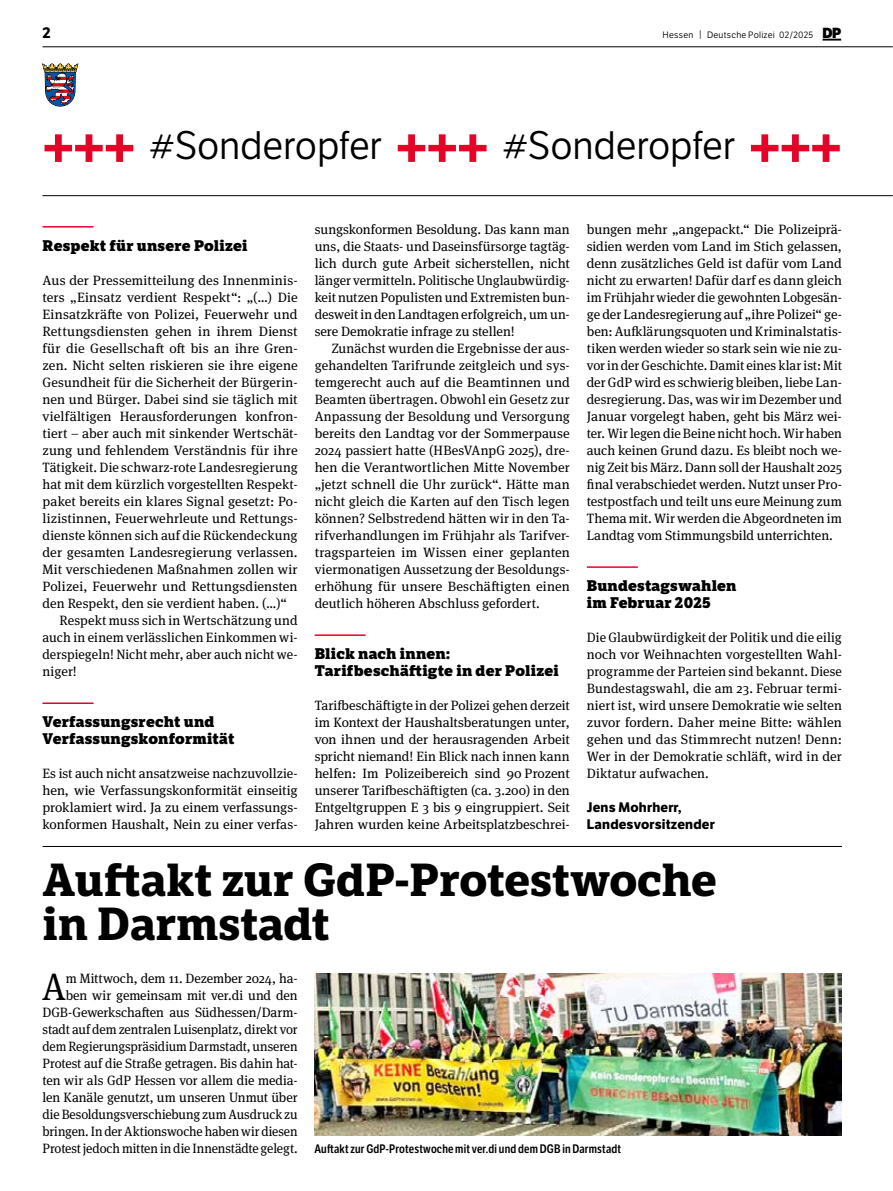
<style>
.page{position:relative;width:893px;height:1191px;background:#fff}
.page>*{position:absolute;margin:0;border:0;box-sizing:border-box;transform-origin:0 0}
.t1{font:700 45px/44.1px "LFT Etica Sheriff";letter-spacing:-.01em;color:#000}
.t2{font:38.7px "LFT Etica Bk";letter-spacing:-.005em;color:#000}
.t3{font:38.25px "Meta Serif Pro";color:#000}
.t4{font:800 15px/17px "LFT Etica Sheriff";letter-spacing:.015em;color:#000}
.t5{font:700 15px "LFT Etica";color:#000}
.t6{font:13.5px/17px "Meta Serif Pro";letter-spacing:.005em;color:#000;text-align:justify}
.t7{font:700 13.5px/17px "LFT Etica";letter-spacing:.015em;color:#000}
.t8{font:600 12px "LFT Etica Condensed";letter-spacing:.02em;color:#000}
.t9{font:9px "LFT Etica Bk";letter-spacing:.025em;color:#000}
.s1{font-size:9.3px}
.s2{font-family:"LFT Etica XB";font-size:14.25px}
.s3{font-family:"LFT Etica XB";font-size:52.65px;color:#e40428}
.s4{font-family:"Meta Serif Pro";font-weight:400;font-size:13.5px}
</style>
<div class="page">
<hr style="left:43px;top:195px;width:850px;height:1px;background:#000">
<hr style="left:43px;top:47px;width:850px;height:1px;background:#000">
<svg style="left:822px;top:39px;width:19px;height:2px"></svg>
<svg style="left:43px;top:64px;width:35px;height:42px"></svg>
<hr style="left:43px;top:226px;width:51px;height:1px;background:#e40428">
<hr style="left:43px;top:702px;width:51px;height:2px;background:#e40428">
<hr style="left:315px;top:634px;width:51px;height:2px;background:#e40428">
<hr style="left:587px;top:566px;width:51px;height:2px;background:#e40428">
<img style="left:315px;top:973px;width:527px;height:162px">
<hr style="left:43px;top:846px;width:799px;height:1px;background:#000">
<p class="t5" style="left:43px;top:23px;width:10px">2</p>
<p class="t9" style="left:663px;top:29px;width:180px">Hessen <span class="s1">|</span> Deutsche Polizei 02/2025 <span class="s2">DP</span></p>
<h2 class="t2" style="left:43px;top:123px;width:801px"><span class="s3">+++</span> #Sonderopfer <span class="s3">+++</span> #Sonderopfer <span class="s3">+++</span></h2>
<p class="t6" style="left:315px;top:220px;width:257px">sungskonformen Besoldung. Das kann man uns, die Staats- und Daseinsfürsorge tagtäg&shy;lich durch gute Arbeit sicherstellen, nicht länger vermitteln. Politische Unglaubwürdig&shy;keit nutzen Populisten und Extremisten bun&shy;desweit in den Landtagen erfolgreich, um un&shy;sere Demokratie infrage zu stellen!</p>
<p class="t6" style="left:315px;top:339px;width:257px;text-indent:17px">Zunächst wurden die Ergebnisse der aus&shy;gehandelten Tarifrunde zeitgleich und sys&shy;temgerecht auch auf die Beamtinnen und Beamten übertragen. Obwohl ein Gesetz zur Anpassung der Besoldung und Versorgung bereits den Landtag vor der Sommerpause 2024 passiert hatte (HBesVAnpG 2025), dre&shy;hen die Verantwortlichen Mitte November „jetzt schnell die Uhr zurück“. Hätte man nicht gleich die Karten auf den Tisch legen können? Selbstredend hätten wir in den Ta&shy;rifverhandlungen im Frühjahr als Tarifver&shy;tragsparteien im Wissen einer geplanten viermonatigen Aussetzung der Besoldungs&shy;erhöhung für unsere Beschäftigten einen deutlich höheren Abschluss gefordert.</p>
<p class="t4" style="left:315px;top:645px;width:246px">Blick nach innen:<br>Tarifbeschäftigte in der Polizei</p>
<p class="t6" style="left:315px;top:696px;width:257px">Tarifbeschäftigte in der Polizei gehen derzeit im Kontext der Haushaltsberatungen unter, von ihnen und der herausragenden Arbeit spricht niemand! Ein Blick nach innen kann helfen: Im Polizeibereich sind 90 Prozent unserer Tarifbeschäftigten (ca. 3.200) in den Entgeltgruppen E 3 bis 9 eingruppiert. Seit Jahren wurden keine Arbeitsplatzbeschrei-</p>
<p class="t6" style="left:587px;top:220px;width:257px">bungen mehr „angepackt.“ Die Polizeiprä&shy;sidien werden vom Land im Stich gelassen, denn zusätzliches Geld ist dafür vom Land nicht zu erwarten! Dafür darf es dann gleich im Frühjahr wieder die gewohnten Lobgesän&shy;ge der Landesregierung auf „ihre Polizei“ ge&shy;ben: Aufklärungsquoten und Kriminalstatis&shy;tiken werden wieder so stark sein wie nie zu&shy;vor in der Geschichte. Damit eines klar ist: Mit der GdP wird es schwierig bleiben, liebe Lan&shy;desregierung. Das, was wir im Dezember und Januar vorgelegt haben, geht bis März wei&shy;ter. Wir legen die Beine nicht hoch. Wir haben auch keinen Grund dazu. Es bleibt noch we&shy;nig Zeit bis März. Dann soll der Haushalt 2025 final verabschiedet werden. Nutzt unser Pro&shy;testpostfach und teilt uns eure Meinung zum Thema mit. Wir werden die Abgeordneten im Landtag vom Stimmungsbild unterrichten.</p>
<p class="t4" style="left:587px;top:577px;width:151px">Bundestagswahlen im Februar 2025</p>
<p class="t6" style="left:587px;top:628px;width:257px">Die Glaubwürdigkeit der Politik und die eilig noch vor Weihnachten vorgestellten Wahl&shy;programme der Parteien sind bekannt. Diese Bundestagswahl, die am 23. Februar termi&shy;niert ist, wird unsere Demokratie wie selten zuvor fordern. Daher meine Bitte: wählen gehen und das Stimmrecht nutzen! Denn:<br>Wer in der Demokratie schläft, wird in der Diktatur aufwachen.</p>
<p class="t7" style="left:587px;top:799px;width:129px">Jens Mohrherr,<br>Landesvorsitzender</p>
<h1 class="t1" style="left:43px;top:858px;width:676px">Auftakt zur GdP-Protestwoche in Darmstadt</h1>
<h3 class="t3" style="left:42px;top:958px;width:26px">A</h3>
<p class="t4" style="left:43px;top:237px;width:207px">Respekt für unsere Polizei</p>
<p class="t6" style="left:43px;top:271px;width:257px">Aus der Pressemitteilung des Innenminis-</p>
<p class="t6" style="left:43px;top:288px;width:257px">ters „Einsatz verdient Respekt“: „(…) Die</p>
<p class="t6" style="left:43px;top:305px;width:257px">Einsatzkräfte von Polizei, Feuerwehr und</p>
<p class="t6" style="left:43px;top:322px;width:257px">Rettungsdiensten gehen in ihrem Dienst</p>
<p class="t6" style="left:43px;top:339px;width:257px">für die Gesellschaft oft bis an ihre Gren-</p>
<p class="t6" style="left:43px;top:356px;width:257px">zen. Nicht selten riskieren sie ihre eigene</p>
<p class="t6" style="left:43px;top:373px;width:257px">Gesundheit für die Sicherheit der Bürgerin-</p>
<p class="t6" style="left:43px;top:390px;width:257px">nen und Bürger. Dabei sind sie täglich mit</p>
<p class="t6" style="left:43px;top:407px;width:257px">vielfältigen Herausforderungen konfron-</p>
<p class="t6" style="left:43px;top:424px;width:257px">tiert – aber auch mit sinkender Wertschät-</p>
<p class="t6" style="left:43px;top:441px;width:257px">zung und fehlendem Verständnis für ihre</p>
<p class="t6" style="left:43px;top:458px;width:257px">Tätigkeit. Die schwarz-rote Landesregierung</p>
<p class="t6" style="left:43px;top:475px;width:257px">hat mit dem kürzlich vorgestellten Respekt-</p>
<p class="t6" style="left:43px;top:492px;width:257px">paket bereits ein klares Signal gesetzt: Po-</p>
<p class="t6" style="left:43px;top:509px;width:257px">lizistinnen, Feuerwehrleute und Rettungs-</p>
<p class="t6" style="left:43px;top:526px;width:257px">dienste können sich auf die Rückendeckung</p>
<p class="t6" style="left:43px;top:543px;width:257px">der gesamten Landesregierung verlassen.</p>
<p class="t6" style="left:43px;top:560px;width:257px">Mit verschiedenen Maßnahmen zollen wir</p>
<p class="t6" style="left:43px;top:577px;width:257px">Polizei, Feuerwehr und Rettungsdiensten</p>
<p class="t6" style="left:43px;top:594px;width:246px">den Respekt, den sie verdient haben. (…)“</p>
<p class="t6" style="left:60px;top:611px;width:240px">Respekt muss sich in Wertschätzung und</p>
<p class="t6" style="left:43px;top:628px;width:257px">auch in einem verlässlichen Einkommen wi-</p>
<p class="t6" style="left:43px;top:645px;width:257px">derspiegeln! Nicht mehr, aber auch nicht we-</p>
<p class="t6" style="left:43px;top:662px;width:36px">niger!</p>
<p class="t4" style="left:43px;top:713px;width:193px">Verfassungsrecht und<br>Verfassungskonformität</p>
<p class="t6" style="left:43px;top:764px;width:257px">Es ist auch nicht ansatzweise nachzuvollzie&shy;hen, wie Verfassungskonformität einseitig proklamiert wird. Ja zu einem verfassungs&shy;konformen Haushalt, Nein zu einer verfas-</p>
<p class="t6" style="left:43px;top:968px;width:257px;text-align:right">m Mittwoch, dem 11. Dezember 2024, ha&shy;ben wir gemeinsam mit ver.di und den DGB-Gewerkschaften aus Südhessen/Darm&shy;stadt auf dem zentralen Luisenplatz, direkt vor dem Regierungspräsidium Darmstadt, unseren Protest auf die Straße getragen. Bis dahin hat&shy;ten wir als GdP Hessen vor allem die media&shy;len Kanäle genutzt, um unseren Unmut über die Besoldungsverschiebung zum Ausdruck zu bringen. In der Aktionswoche haben wir diesen</p>
<p class="t8" style="left:43px;top:1141px;width:580px"><span class="s4">Protest jedoch mitten in die Innenstädte gelegt.</span> Auftakt zur GdP-Protestwoche mit ver.di und dem DGB in Darmstadt</p>
</div>
